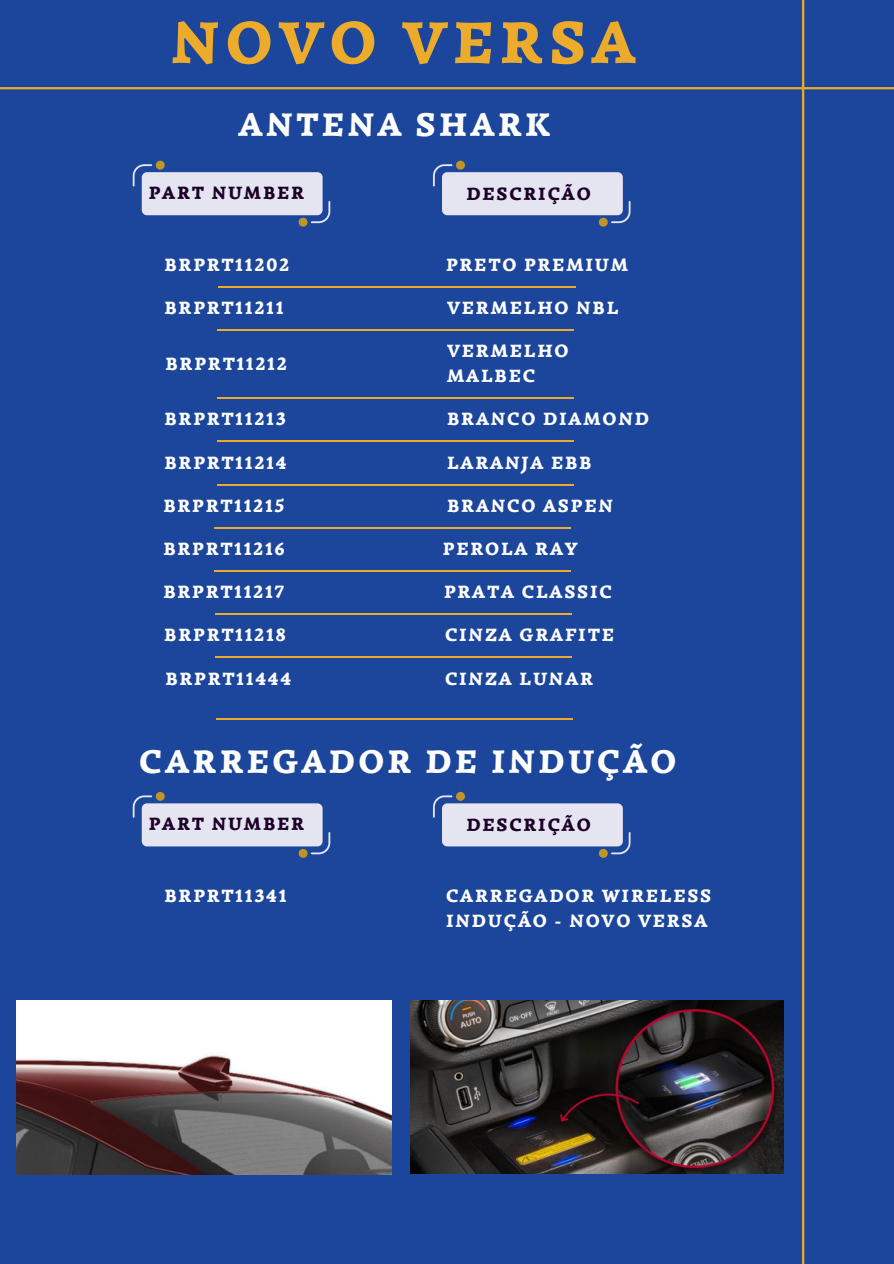
<style>
.page{position:relative;width:894px;height:1264px;background:#fff}
.page>*{position:absolute;margin:0;border:0;box-sizing:border-box;transform-origin:0 0}
.t1{font:900 60px "Simonetta";letter-spacing:.105em;color:#edab2b}
.t2{font:italic 900 33px "Simonetta";letter-spacing:.105em;color:#fff}
.t3{font:italic 900 18px/24.8px "Simonetta";letter-spacing:.105em;color:#fff}
.t4{font:italic 900 18px "Simonetta";letter-spacing:.105em;color:#1c0028}
</style>
<div class="page">
<div style="left:0;top:0;width:893px;height:1263px;background:#1c469b"></div>
<hr style="left:801px;top:0;width:3px;height:1263px;background:#edab2b">
<hr style="left:0;top:87px;width:893px;height:2px;background:#edab2b">
<hr style="left:219px;top:286px;width:356px;height:2px;background:#edab2b">
<hr style="left:217px;top:329px;width:356px;height:2px;background:#edab2b">
<hr style="left:217px;top:397px;width:356px;height:2px;background:#edab2b">
<hr style="left:217px;top:440px;width:356px;height:2px;background:#edab2b">
<hr style="left:217px;top:484px;width:356px;height:1px;background:#edab2b">
<svg style="left:133px;top:161px;width:197px;height:66px"></svg>
<svg style="left:433px;top:161px;width:197px;height:66px"></svg>
<hr style="left:214px;top:527px;width:356px;height:1px;background:#edab2b">
<hr style="left:214px;top:570px;width:356px;height:2px;background:#edab2b">
<hr style="left:215px;top:613px;width:356px;height:2px;background:#edab2b">
<hr style="left:215px;top:656px;width:356px;height:2px;background:#edab2b">
<img style="left:17px;top:1000px;width:374px;height:174px">
<svg style="left:133px;top:792px;width:197px;height:65px"></svg>
<svg style="left:433px;top:792px;width:197px;height:65px"></svg>
<hr style="left:216px;top:718px;width:356px;height:1px;background:#edab2b">
<img style="left:411px;top:1000px;width:372px;height:173px">
<h1 class="t1" style="left:171px;top:5px;width:466px">NOVO VERSA</h1>
<p class="t2" style="left:239px;top:104px;width:313px">ANTENA SHARK</p>
<p class="t4" style="left:149px;top:182px;width:157px">PART NUMBER</p>
<p class="t4" style="left:466px;top:183px;width:126px">DESCRIÇÃO</p>
<p class="t3" style="left:164px;top:252px;width:126px">BRPRT11202</p>
<p class="t3" style="left:446px;top:252px;width:183px">PRETO PREMIUM</p>
<p class="t3" style="left:164px;top:296px;width:121px">BRPRT11211</p>
<p class="t3" style="left:447px;top:296px;width:173px">VERMELHO NBL</p>
<p class="t3" style="left:447px;top:339px;width:123px">VERMELHO<br>MALBEC</p>
<p class="t3" style="left:447px;top:407px;width:203px">BRANCO DIAMOND</p>
<p class="t3" style="left:447px;top:450px;width:146px">LARANJA EBB</p>
<p class="t3" style="left:165px;top:351px;width:123px">BRPRT11212</p>
<p class="t3" style="left:164px;top:407px;width:123px">BRPRT11213</p>
<p class="t3" style="left:164px;top:450px;width:124px">BRPRT11214</p>
<p class="t3" style="left:163px;top:493px;width:123px">BRPRT11215</p>
<p class="t3" style="left:447px;top:493px;width:167px">BRANCO ASPEN</p>
<p class="t3" style="left:163px;top:536px;width:123px">BRPRT11216</p>
<p class="t3" style="left:163px;top:580px;width:122px">BRPRT11217</p>
<p class="t3" style="left:443px;top:536px;width:136px">PEROLA RAY</p>
<p class="t3" style="left:444px;top:580px;width:169px">PRATA CLASSIC</p>
<p class="t3" style="left:164px;top:623px;width:123px">BRPRT11218</p>
<p class="t3" style="left:445px;top:623px;width:170px">CINZA GRAFITE</p>
<p class="t3" style="left:165px;top:666px;width:128px">BRPRT11444</p>
<p class="t3" style="left:445px;top:666px;width:149px">CINZA LUNAR</p>
<p class="t2" style="left:139px;top:741px;width:538px">CARREGADOR DE INDUÇÃO</p>
<p class="t4" style="left:149px;top:813px;width:157px">PART NUMBER</p>
<p class="t4" style="left:466px;top:814px;width:126px">DESCRIÇÃO</p>
<p class="t3" style="left:164px;top:883px;width:124px">BRPRT11341</p>
<p class="t3" style="left:446px;top:883px;width:267px">CARREGADOR WIRELESS<br>INDUÇÃO - NOVO VERSA</p>
</div>
